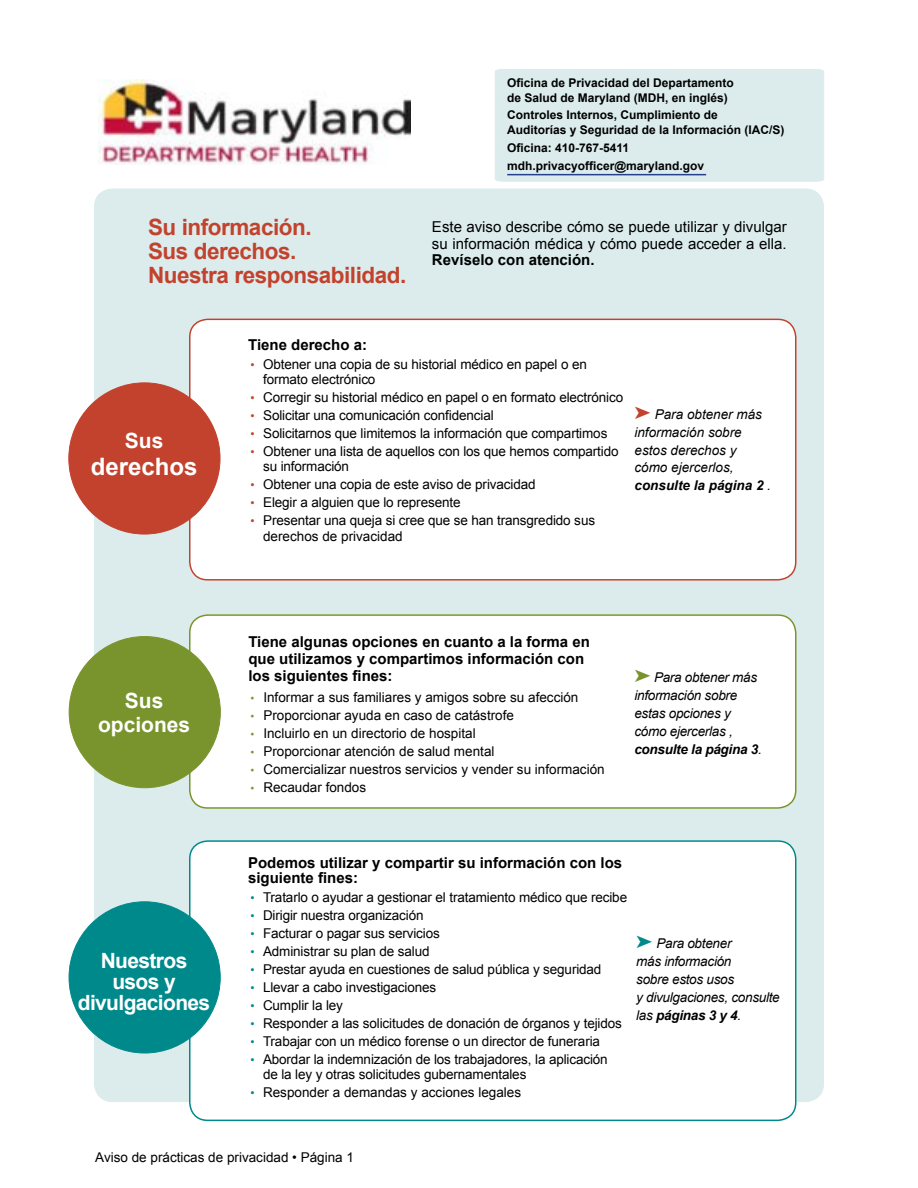
<style>
.page{position:relative;width:918px;height:1188px;background:#fff}
.page>*{position:absolute;margin:0;border:0;box-sizing:border-box;transform-origin:0 0}
.Paragraph_Style2{font:700 24px "Arial";color:#fff}
.Paragraph_Style1{font:700 22.5px "Arial";letter-spacing:-.02em;color:#c2422d}
.Paragraph_Style3{font:700 21px/21px "Arial";letter-spacing:-.03em;color:#fff;text-align:center}
.Paragraph_Style1-2{font:700 21px "Arial";color:#fff}
.Paragraph_Style2-2{font:700 21px "Arial";color:#fff}
.Paragraph_Style1-3{font:700 15px/17.1px "Arial";color:#000}
.Paragraph_Style1-4{font:15px/17.1px "Arial";color:#000}
.Paragraph_Style1-5{font:13.5px/15px "Arial";letter-spacing:-.01em;color:#000}
.Paragraph_Style1-6{font:italic 13.5px/17.7px "Arial";letter-spacing:-.02em;color:#000}
.Paragraph_Style1-7{font:italic 13.5px/17.7px "Arial";color:#000}
.Paragraph_Style5{font:700 12px/15px "Arial";color:#000}
.s1{font-family:"Frutiger";font-size:15px;color:#c2422d}
.s2{color:#c2422d}
.s3{font-weight:700}
.s4{font-family:"Frutiger";color:#79942c}
.s5{color:#79942c}
.s6{font-family:"Frutiger";font-size:15px;color:#00898b}
.s7{color:#00898b}
</style>
<div class="page">
<div style="left:94px;top:189px;width:730px;height:913px;background:#dcecec"></div>
<svg style="left:188px;top:840px;width:609px;height:282px"></svg>
<svg style="left:188px;top:318px;width:609px;height:263px"></svg>
<svg style="left:69px;top:902px;width:151px;height:151px"></svg>
<svg style="left:69px;top:383px;width:151px;height:151px"></svg>
<svg style="left:188px;top:614px;width:609px;height:195px"></svg>
<svg style="left:69px;top:637px;width:151px;height:151px"></svg>
<img style="left:98px;top:79px;width:312px;height:85px">
<div style="left:495px;top:69px;width:329px;height:112px;background:#dcecec"></div>
<hr style="left:507px;top:174px;width:199px;height:1px;background:#25408f">
<p class="Paragraph_Style1" style="left:148px;top:212px;width:165px">Su información.</p>
<p class="Paragraph_Style1" style="left:148px;top:236px;width:150px">Sus derechos.</p>
<p class="Paragraph_Style1" style="left:148px;top:260px;width:260px">Nuestra responsabilidad.</p>
<p class="Paragraph_Style5" style="left:507px;top:76px;width:228px">Oficina de Privacidad del Departamento de Salud de Maryland (MDH, en inglés)</p>
<p class="Paragraph_Style5" style="left:507px;top:108px;width:279px">Controles Internos, Cumplimiento de<br>Auditorías y Seguridad de la Información (IAC/S)</p>
<p class="Paragraph_Style5" style="left:507px;top:141px;width:124px">Oficina: 410-767-5411</p>
<p class="Paragraph_Style5" style="left:507px;top:159px;width:199px">mdh.privacyofficer@maryland.gov</p>
<p class="Paragraph_Style1-4" style="left:432px;top:218px;width:356px">Este aviso describe cómo se puede utilizar y divulgar su información médica y cómo puede acceder a ella.</p>
<p class="Paragraph_Style1-3" style="left:432px;top:252px;width:164px">Revíselo con atención.</p>
<p class="Paragraph_Style2-2" style="left:125px;top:427px;width:40px">Sus</p>
<p class="Paragraph_Style2" style="left:91px;top:451px;width:108px">derechos</p>
<p class="Paragraph_Style1-3" style="left:248px;top:337px;width:120px">Tiene derecho a:</p>
<p class="Paragraph_Style1-5" style="left:263px;top:357px;width:325px;text-indent:-15px"><span class="s1">•</span> Obtener una copia de su historial médico en papel o en formato electrónico</p>
<p class="Paragraph_Style1-5" style="left:248px;top:390px;width:377px"><span class="s1">•</span> Corregir su historial médico en papel o en formato electrónico</p>
<p class="Paragraph_Style1-5" style="left:248px;top:408px;width:247px"><span class="s1">•</span> Solicitar una comunicación confidencial</p>
<p class="Paragraph_Style1-5" style="left:248px;top:426px;width:361px"><span class="s1">•</span> Solicitarnos que limitemos la información que compartimos</p>
<p class="Paragraph_Style1-5" style="left:263px;top:444px;width:357px;text-indent:-15px"><span class="s1">•</span> Obtener una lista de aquellos con los que hemos compartido su información</p>
<p class="Paragraph_Style1-5" style="left:248px;top:477px;width:289px"><span class="s1">•</span> Obtener una copia de este aviso de privacidad</p>
<p class="Paragraph_Style1-5" style="left:248px;top:495px;width:214px"><span class="s1">•</span> Elegir a alguien que lo represente</p>
<p class="Paragraph_Style1-5" style="left:263px;top:512px;width:334px;line-height:16.2px;text-indent:-15px"><span class="s1">•</span> Presentar una queja si cree que se han transgredido sus derechos de privacidad</p>
<p class="Paragraph_Style1-7" style="left:634px;top:406px;width:138px"><span class="s2">➤</span> Para obtener más información sobre estos derechos y cómo ejercerlos, <span class="s3">consulte la página 2</span> .</p>
<p class="Paragraph_Style2-2" style="left:125px;top:687px;width:40px">Sus</p>
<p class="Paragraph_Style1-2" style="left:98px;top:711px;width:94px">opciones</p>
<p class="Paragraph_Style1-3" style="left:248px;top:633px;width:343px">Tiene algunas opciones en cuanto a la forma en que utilizamos y compartimos información con los siguientes fines:</p>
<p class="Paragraph_Style1-5" style="left:248px;top:690px;width:332px"><span class="s4">•</span> Informar a sus familiares y amigos sobre su afección</p>
<p class="Paragraph_Style1-5" style="left:248px;top:708px;width:267px"><span class="s4">•</span> Proporcionar ayuda en caso de catástrofe</p>
<p class="Paragraph_Style1-5" style="left:248px;top:726px;width:229px"><span class="s4">•</span> Incluirlo en un directorio de hospital</p>
<p class="Paragraph_Style1-5" style="left:248px;top:744px;width:248px"><span class="s4">•</span> Proporcionar atención de salud mental</p>
<p class="Paragraph_Style1-5" style="left:248px;top:762px;width:358px"><span class="s4">•</span> Comercializar nuestros servicios y vender su información</p>
<p class="Paragraph_Style1-5" style="left:248px;top:780px;width:119px"><span class="s4">•</span> Recaudar fondos</p>
<p class="Paragraph_Style1-6" style="left:634px;top:669px;width:129px"><span class="s5">➤</span> Para obtener más información sobre estas opciones y cómo ejercerlas , <span class="s3">consulte la página 3</span>.</p>
<p class="Paragraph_Style3" style="left:78px;top:950px;width:134px">Nuestros usos y divulgaciones</p>
<p class="Paragraph_Style1-3" style="left:248px;top:855px;width:376px;line-height:15px">Podemos utilizar y compartir su información con los siguiente fines:</p>
<p class="Paragraph_Style1-5" style="left:248px;top:890px;width:381px"><span class="s6">•</span> Tratarlo o ayudar a gestionar el tratamiento médico que recibe</p>
<p class="Paragraph_Style1-5" style="left:248px;top:908px;width:177px"><span class="s6">•</span> Dirigir nuestra organización</p>
<p class="Paragraph_Style1-5" style="left:248px;top:926px;width:193px"><span class="s6">•</span> Facturar o pagar sus servicios</p>
<p class="Paragraph_Style1-5" style="left:248px;top:944px;width:183px"><span class="s6">•</span> Administrar su plan de salud</p>
<p class="Paragraph_Style1-5" style="left:248px;top:962px;width:355px"><span class="s6">•</span> Prestar ayuda en cuestiones de salud pública y seguridad</p>
<p class="Paragraph_Style1-5" style="left:248px;top:980px;width:190px"><span class="s6">•</span> Llevar a cabo investigaciones</p>
<p class="Paragraph_Style1-5" style="left:248px;top:998px;width:97px"><span class="s6">•</span> Cumplir la ley</p>
<p class="Paragraph_Style1-5" style="left:248px;top:1016px;width:375px"><span class="s6">•</span> Responder a las solicitudes de donación de órganos y tejidos</p>
<p class="Paragraph_Style1-5" style="left:248px;top:1034px;width:354px"><span class="s6">•</span> Trabajar con un médico forense o un director de funeraria</p>
<p class="Paragraph_Style1-5" style="left:263px;top:1052px;width:346px;text-indent:-15px"><span class="s6">•</span> Abordar la indemnización de los trabajadores, la aplicación de la ley y otras solicitudes gubernamentales</p>
<p class="Paragraph_Style1-5" style="left:248px;top:1085px;width:275px"><span class="s6">•</span> Responder a demandas y acciones legales</p>
<p class="Paragraph_Style1-6" style="left:636px;top:934px;width:145px"><span class="s7">➤</span> Para obtener<br>más información<br>sobre estos usos<br>y divulgaciones, consulte las <span class="s3">páginas 3 y 4</span>.</p>
<p class="Paragraph_Style1-5" style="left:95px;top:1150px;width:260px">Aviso de prácticas de privacidad • Página 1</p>
</div>
